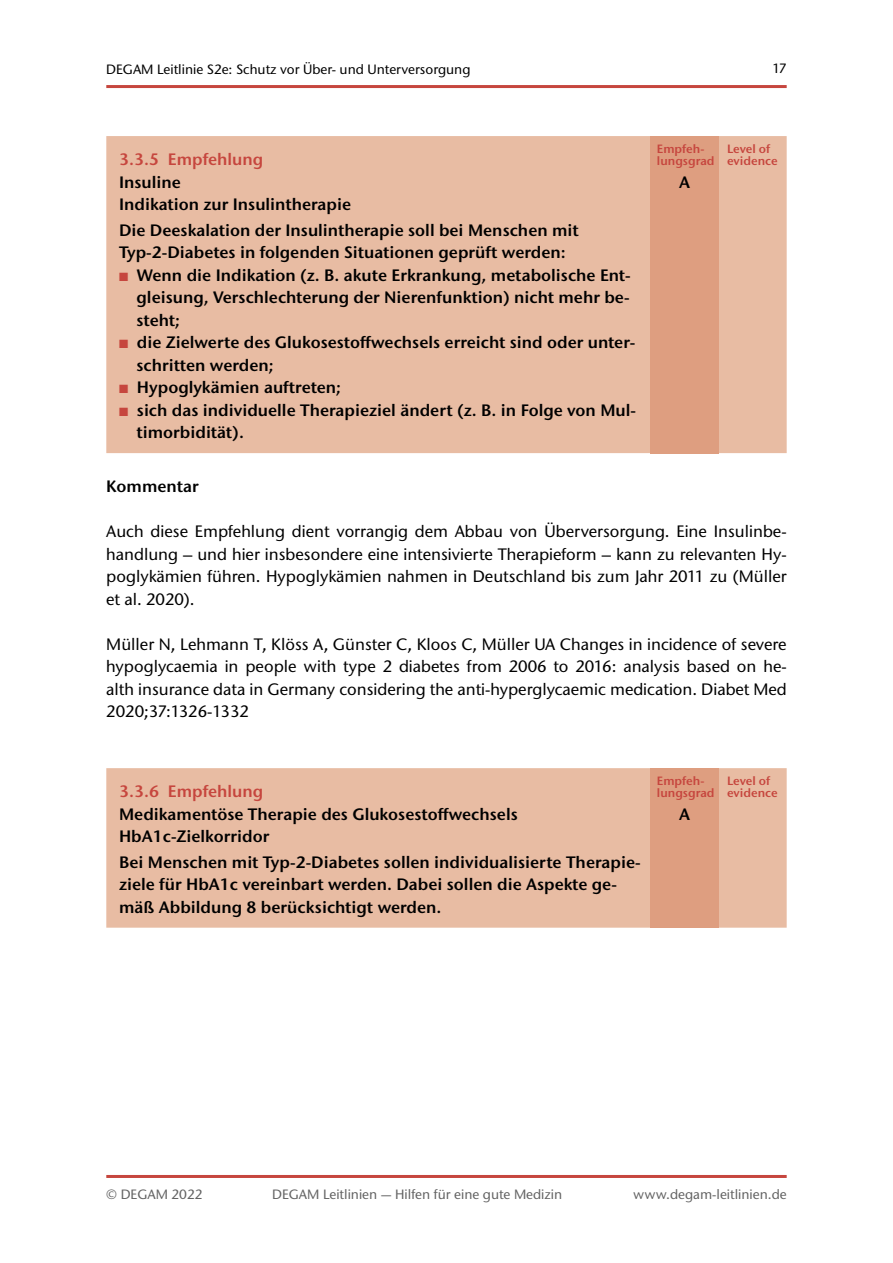
<style>
.page{position:relative;width:893px;height:1263px;background:#fff}
.page>*{position:absolute;margin:0;border:0;box-sizing:border-box;transform-origin:0 0}
.t1{font:600 16.5px/22.5px "Stone Sans ITC Pro";color:#000}
.t2{font:500 16.5px/22.5px "Stone Sans ITC Std";color:#000;text-align:justify}
.t3{font:600 16.5px "Stone Sans ITC Pro";color:#c6463e}
.t4{font:500 13.5px "Stone Sans ITC Std";color:#636363}
.t5{font:500 13.5px "Stone Sans ITC Std";color:#000}
.t6{font:600 12px/12px "Stone Sans ITC Pro";color:#c6463e}
.s1{color:#c6463e}
</style>
<div class="page">
<hr style="left:106px;top:85px;width:681px;height:3px;background:#c6463e">
<hr style="left:106px;top:1175px;width:681px;height:3px;background:#c6463e">
<div style="left:106px;top:136px;width:681px;height:317px;background:#e8bca3"></div>
<div style="left:651px;top:136px;width:68px;height:317px;background:#de9e80"></div>
<div style="left:106px;top:768px;width:681px;height:160px;background:#e8bca3"></div>
<div style="left:651px;top:768px;width:68px;height:160px;background:#de9e80"></div>
<p class="t5" style="left:106px;top:61px;width:366px">DEGAM Leitlinie S2e: Schutz vor Über- und Unterversorgung</p>
<p class="t5" style="left:772px;top:60px;width:16px">17</p>
<p class="t3" style="left:119px;top:149px;width:146px">3.3.5 Empfehlung</p>
<p class="t1" style="left:119px;top:171px;width:234px">Insuline<br>Indikation zur Insulintherapie</p>
<p class="t1" style="left:119px;top:219px;width:461px">Die Deeskalation der Insulintherapie soll bei Menschen mit<br>Typ-2-Diabetes in folgenden Situationen geprüft werden:</p>
<p class="t1" style="left:136px;top:264px;width:496px;text-align:justify;text-indent:-17px"><span class="s1">■</span> Wenn die Indikation (z. B. akute Erkrankung, metabolische Ent&shy;gleisung, Verschlechterung der Nierenfunktion) nicht mehr be&shy;steht;</p>
<p class="t1" style="left:136px;top:331px;width:500px;text-indent:-17px"><span class="s1">■</span> die Zielwerte des Glukosestoffwechsels erreicht sind oder unter&shy;schritten werden;</p>
<p class="t1" style="left:119px;top:376px;width:224px"><span class="s1">■</span> Hypoglykämien auftreten;</p>
<p class="t1" style="left:136px;top:399px;width:501px;text-indent:-17px"><span class="s1">■</span> sich das individuelle Therapieziel ändert (z. B. in Folge von Mul&shy;timorbidität).</p>
<p class="t6" style="left:657px;top:143px;width:59px">Empfeh&shy;lungsgrad</p>
<p class="t1" style="left:679px;top:171px;width:12px">A</p>
<p class="t6" style="left:727px;top:143px;width:52px">Level of evidence</p>
<p class="t1" style="left:106px;top:475px;width:94px">Kommentar</p>
<p class="t2" style="left:106px;top:520px;width:682px">Auch diese Empfehlung dient vorrangig dem Abbau von Überversorgung. Eine Insulinbe&shy;handlung – und hier insbesondere eine intensivierte Therapieform – kann zu relevanten Hy&shy;poglykämien führen. Hypoglykämien nahmen in Deutschland bis zum Jahr 2011 zu (Müller et al. 2020).</p>
<p class="t2" style="left:106px;top:632px;width:682px">Müller N, Lehmann T, Klöss A, Günster C, Kloos C, Müller UA Changes in incidence of severe hypoglycaemia in people with type 2 diabetes from 2006 to 2016: analysis based on he&shy;alth insurance data in Germany considering the anti-hyperglycaemic medication. Diabet Med 2020;37:1326-1332</p>
<p class="t3" style="left:119px;top:781px;width:146px">3.3.6 Empfehlung</p>
<p class="t1" style="left:119px;top:803px;width:400px">Medikamentöse Therapie des Glukosestoffwechsels<br>HbA1c-Zielkorridor</p>
<p class="t1" style="left:119px;top:851px;width:523px">Bei Menschen mit Typ-2-Diabetes sollen individualisierte Therapie&shy;ziele für HbA1c vereinbart werden. Dabei sollen die Aspekte ge&shy;mäß Abbildung 8 berücksichtigt werden.</p>
<p class="t6" style="left:657px;top:775px;width:59px">Empfeh&shy;lungsgrad</p>
<p class="t1" style="left:679px;top:803px;width:12px">A</p>
<p class="t6" style="left:727px;top:775px;width:52px">Level of evidence</p>
<p class="t4" style="left:106px;top:1186px;width:98px">© DEGAM 2022</p>
<p class="t4" style="left:272px;top:1186px;width:292px">DEGAM Leitlinien — Hilfen für eine gute Medizin</p>
<p class="t4" style="left:633px;top:1186px;width:155px">www.degam-leitlinien.de</p>
</div>
